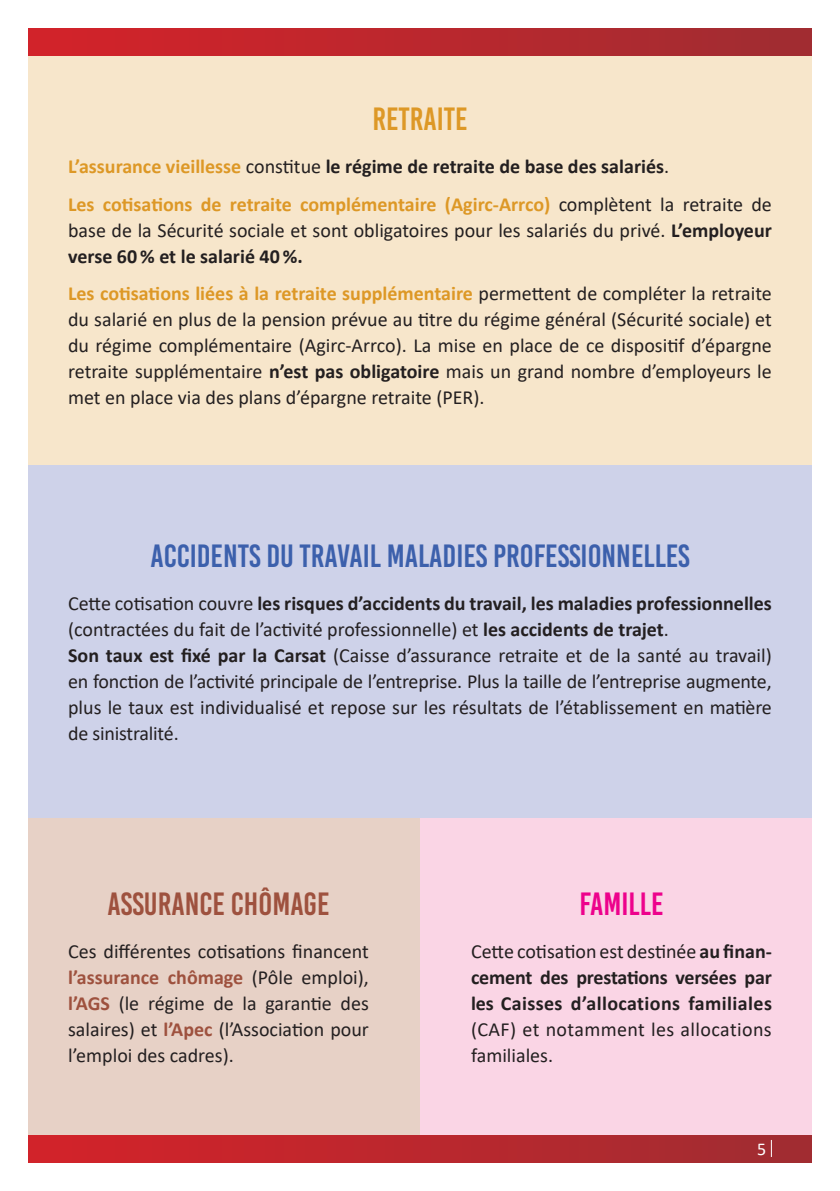
<style>
.page{position:relative;width:840px;height:1191px;background:#fff}
.page>*{position:absolute;margin:0;border:0;box-sizing:border-box;transform-origin:0 0}
.titre_dans_carré{font:32px "Bebas Kai";color:#3c60ac}
.titre_dans_carré-2{font:32px "Bebas Kai";color:#9e513e}
.titre_dans_carré-3{font:32px "Bebas Kai";color:#dd9826}
.titre_dans_carré-4{font:32px "Bebas Kai";color:#ed028c}
.texte{font:20px/26px "Calibri";color:#231f20;text-align:justify}
.texte-2{font:700 20px/26px "Calibri";color:#231f20}
.t1{font:18px "Calibri";color:#fff}
.s1{color:#dd9826}
.s2{font-weight:400}
.s3{font-weight:700;color:#dd9826}
.s4{font-weight:700}
.s5{font-weight:700;color:#9e513e}
</style>
<div class="page">
<div style="left:28px;top:1134px;width:783px;height:28px;background:linear-gradient(to right,#d52229,#a02d32)"></div>
<svg style="left:770px;top:1140px;width:1px;height:17px"></svg>
<div style="left:28px;top:28px;width:783px;height:29px;background:linear-gradient(to right,#d52229,#a02d32)"></div>
<div style="left:28px;top:57px;width:783px;height:408px;background:#f7e6cb"></div>
<div style="left:28px;top:465px;width:783px;height:353px;background:#ced2e9"></div>
<div style="left:393px;top:818px;width:418px;height:316px;background:#fad5e5"></div>
<div style="left:28px;top:818px;width:392px;height:316px;background:#e7d1c6"></div>
<p class="titre_dans_carré-3" style="left:372px;top:102px;width:97px">RETRAITE</p>
<p class="texte-2" style="left:68px;top:153px;width:602px"><span class="s1">L’assurance vieillesse</span> <span class="s2">constitue</span> le régime de retraite de base des salariés<span class="s2">.</span></p>
<p class="texte" style="left:68px;top:190px;width:704px"><span class="s3">Les cotisations de retraite complémentaire (Agirc-Arrco)</span> complètent la retraite de base de la Sécurité sociale et sont obligatoires pour les salariés du privé. <span class="s4">L’employeur verse 60 % et le salarié 40 %.</span></p>
<p class="texte" style="left:68px;top:280px;width:704px"><span class="s3">Les cotisations liées à la retraite supplémentaire</span> permettent de compléter la retraite du salarié en plus de la pension prévue au titre du régime général (Sécurité sociale) et du régime complémentaire (Agirc-Arrco). La mise en place de ce dispositif d’épargne retraite supplémentaire <span class="s4">n’est pas obligatoire</span> mais un grand nombre d’employeurs le met en place via des plans d’épargne retraite (PER).</p>
<p class="titre_dans_carré" style="left:150px;top:539px;width:540px">ACCIDENTS DU TRAVAIL MALADIES PROFESSIONNELLES</p>
<p class="texte-2" style="left:68px;top:590px;width:705px"><span class="s2">Cette cotisation couvre</span> les risques d’accidents du travail, les maladies professionnelles <span class="s2">(contractées du fait de l’activité professionnelle) et</span> les accidents de trajet<span class="s2">.</span></p>
<p class="texte" style="left:68px;top:642px;width:704px"><span class="s4">Son taux est fixé par la Carsat</span> (Caisse d’assurance retraite et de la santé au travail) en fonction de l’activité principale de l’entreprise. Plus la taille de l’entreprise augmente, plus le taux est individualisé et repose sur les résultats de l’établissement en matière de sinistralité.</p>
<p class="titre_dans_carré-2" style="left:107px;top:886px;width:223px">ASSURANCE CHÔMAGE</p>
<p class="texte" style="left:68px;top:937px;width:302px">Ces différentes cotisations financent <span class="s5">l’assurance chômage</span> (Pôle emploi), <span class="s5">l’AGS</span> (le régime de la garantie des salaires) et <span class="s5">l’Apec</span> (l’Association pour l’emploi des cadres).</p>
<p class="titre_dans_carré-4" style="left:579px;top:886px;width:85px">FAMILLE</p>
<p class="texte-2" style="left:471px;top:937px;width:302px;text-align:justify"><span class="s2">Cette cotisation est destinée</span> au finan&shy;cement des prestations versées par les Caisses d’allocations familiales <span class="s2">(CAF) et notamment les allocations familiales.</span></p>
<p class="t1" style="left:756px;top:1136px;width:11px">5</p>
</div>
